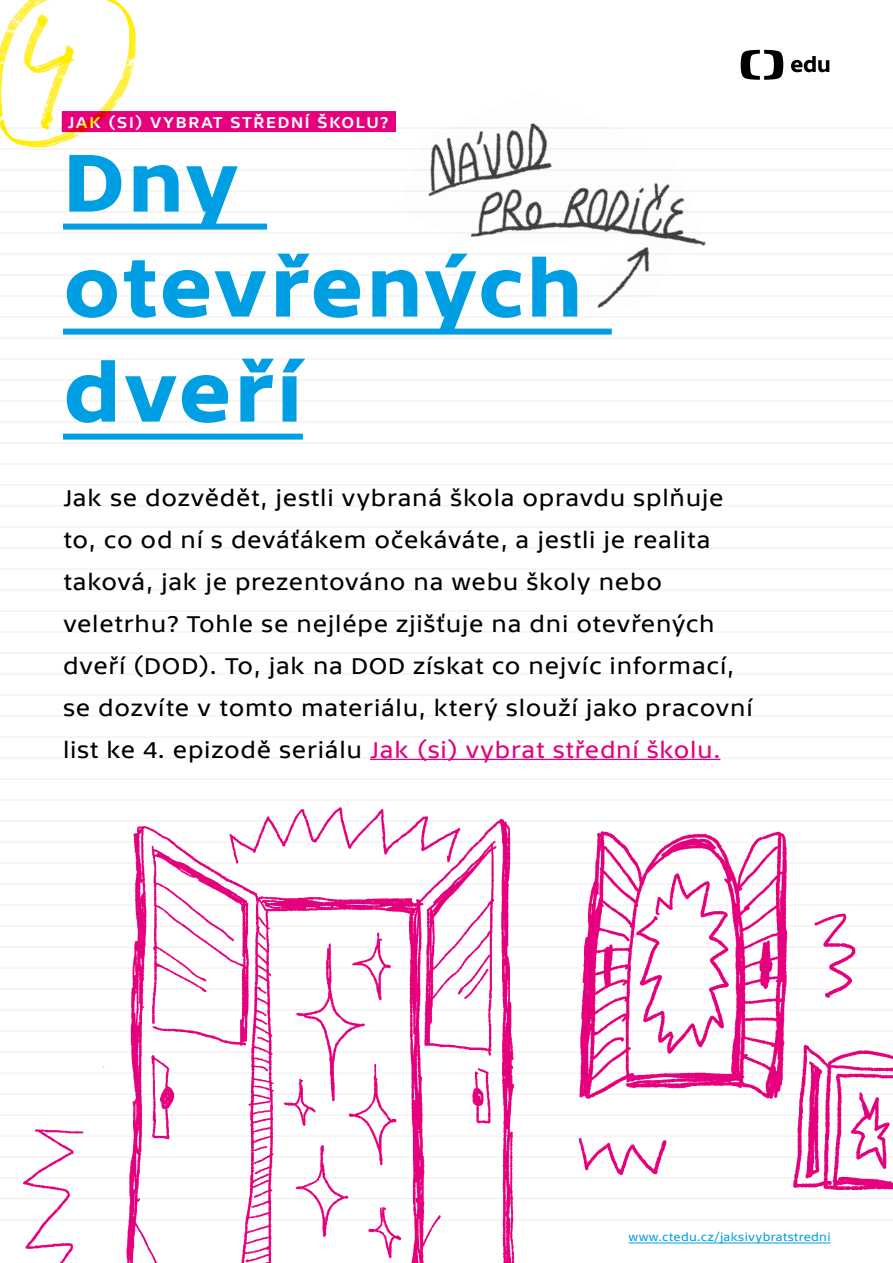
<style>
.page{position:relative;width:893px;height:1263px;background:#fff}
.page>*{position:absolute;margin:0;border:0;box-sizing:border-box;transform-origin:0 0}
.t1{font:700 85.5px/105px "TV Sans Screen";letter-spacing:.015em;color:#009fe3}
.t2{font:24px/42px "TV Sans Screen";letter-spacing:.03em;color:#000}
.t3{font:16.5px "TV Sans Screen Med";letter-spacing:.1em;color:#fff}
.t4{font:12px "TV Sans Screen";letter-spacing:.025em;color:#009fe3}
.s1{color:#e6007d}
</style>
<div class="page">
<hr style="left:0;top:1219px;width:893px;height:1px;background:#eeedee">
<hr style="left:0;top:884px;width:893px;height:1px;background:#eeedee">
<hr style="left:0;top:1052px;width:893px;height:1px;background:#eeedee">
<hr style="left:0;top:716px;width:893px;height:1px;background:#eeedee">
<hr style="left:0;top:1136px;width:893px;height:1px;background:#eeedee">
<hr style="left:0;top:800px;width:893px;height:1px;background:#eeedee">
<hr style="left:0;top:968px;width:893px;height:1px;background:#eeedee">
<hr style="left:0;top:632px;width:893px;height:1px;background:#eeedee">
<hr style="left:0;top:1177px;width:893px;height:1px;background:#eeedee">
<hr style="left:0;top:842px;width:893px;height:1px;background:#eeedee">
<hr style="left:0;top:1010px;width:893px;height:1px;background:#eeedee">
<hr style="left:0;top:674px;width:893px;height:1px;background:#eeedee">
<hr style="left:0;top:1094px;width:893px;height:1px;background:#eeedee">
<hr style="left:0;top:758px;width:893px;height:1px;background:#eeedee">
<hr style="left:0;top:926px;width:893px;height:1px;background:#eeedee">
<hr style="left:0;top:590px;width:893px;height:1px;background:#eeedee">
<hr style="left:0;top:1198px;width:893px;height:1px;background:#eeedee">
<hr style="left:0;top:863px;width:893px;height:1px;background:#eeedee">
<hr style="left:0;top:1031px;width:893px;height:1px;background:#eeedee">
<hr style="left:0;top:695px;width:893px;height:1px;background:#eeedee">
<hr style="left:0;top:1115px;width:893px;height:1px;background:#eeedee">
<hr style="left:0;top:779px;width:893px;height:1px;background:#eeedee">
<hr style="left:0;top:947px;width:893px;height:1px;background:#eeedee">
<hr style="left:0;top:611px;width:893px;height:1px;background:#eeedee">
<hr style="left:0;top:1157px;width:893px;height:1px;background:#eeedee">
<hr style="left:0;top:821px;width:893px;height:1px;background:#eeedee">
<hr style="left:0;top:989px;width:893px;height:1px;background:#eeedee">
<hr style="left:0;top:653px;width:893px;height:1px;background:#eeedee">
<hr style="left:0;top:1073px;width:893px;height:1px;background:#eeedee">
<hr style="left:0;top:737px;width:893px;height:1px;background:#eeedee">
<hr style="left:0;top:905px;width:893px;height:1px;background:#eeedee">
<hr style="left:0;top:569px;width:893px;height:1px;background:#eeedee">
<hr style="left:0;top:128px;width:893px;height:1px;background:#eeedee">
<hr style="left:0;top:149px;width:893px;height:1px;background:#eeedee">
<hr style="left:0;top:191px;width:893px;height:1px;background:#eeedee">
<hr style="left:0;top:233px;width:893px;height:1px;background:#eeedee">
<hr style="left:0;top:275px;width:893px;height:1px;background:#eeedee">
<hr style="left:0;top:317px;width:893px;height:1px;background:#eeedee">
<hr style="left:0;top:359px;width:893px;height:1px;background:#eeedee">
<hr style="left:0;top:401px;width:893px;height:1px;background:#eeedee">
<hr style="left:0;top:443px;width:893px;height:1px;background:#eeedee">
<hr style="left:0;top:485px;width:893px;height:1px;background:#eeedee">
<hr style="left:0;top:527px;width:893px;height:1px;background:#eeedee">
<hr style="left:0;top:170px;width:893px;height:1px;background:#eeedee">
<hr style="left:0;top:212px;width:893px;height:1px;background:#eeedee">
<hr style="left:0;top:254px;width:893px;height:1px;background:#eeedee">
<hr style="left:0;top:296px;width:893px;height:1px;background:#eeedee">
<hr style="left:0;top:338px;width:893px;height:1px;background:#eeedee">
<hr style="left:0;top:380px;width:893px;height:1px;background:#eeedee">
<hr style="left:0;top:422px;width:893px;height:1px;background:#eeedee">
<hr style="left:0;top:464px;width:893px;height:1px;background:#eeedee">
<hr style="left:0;top:506px;width:893px;height:1px;background:#eeedee">
<hr style="left:0;top:548px;width:893px;height:1px;background:#eeedee">
<img style="left:23px;top:808px;width:491px;height:455px">
<svg style="left:791px;top:56px;width:38px;height:16px"></svg>
<svg style="left:741px;top:50px;width:42px;height:30px"></svg>
<hr style="left:628px;top:1242px;width:202px;height:1px;background:#009fe3">
<div style="left:63px;top:224px;width:204px;height:6px;background:#009fe3"></div>
<div style="left:63px;top:329px;width:549px;height:6px;background:#009fe3"></div>
<div style="left:63px;top:434px;width:240px;height:6px;background:#009fe3"></div>
<hr style="left:370px;top:759px;width:350px;height:1px;background:#e6007d">
<div style="left:62px;top:111px;width:334px;height:21px;background:#e6007d"></div>
<img style="left:580px;top:255px;width:84px;height:62px">
<img style="left:403px;top:123px;width:303px;height:132px">
<img style="left:0;top:0;width:146px;height:148px">
<img style="left:578px;top:831px;width:315px;height:358px">
<p class="t3" style="left:68px;top:112px;width:322px">JAK (SI) VYBRAT STŘEDNÍ ŠKOLU?</p>
<h1 class="t1" style="left:63px;top:129px;width:522px">Dny otevřených dveří</h1>
<p class="t2" style="left:63px;top:476px;width:691px">Jak se dozvědět, jestli vybraná škola opravdu splňuje to, co od ní s deváťákem očekáváte, a jestli je realita taková, jak je prezentováno na webu školy nebo veletrhu? Tohle se nejlépe zjišťuje na dni otevřených dveří (DOD). To, jak na DOD získat co nejvíc informací, se dozvíte v tomto materiálu, který slouží jako pracovní list ke 4. epizodě seriálu <span class="s1">Jak (si) vybrat střední školu.</span></p>
<p class="t4" style="left:628px;top:1230px;width:203px">www.ctedu.cz/jaksivybratstredni</p>
</div>
